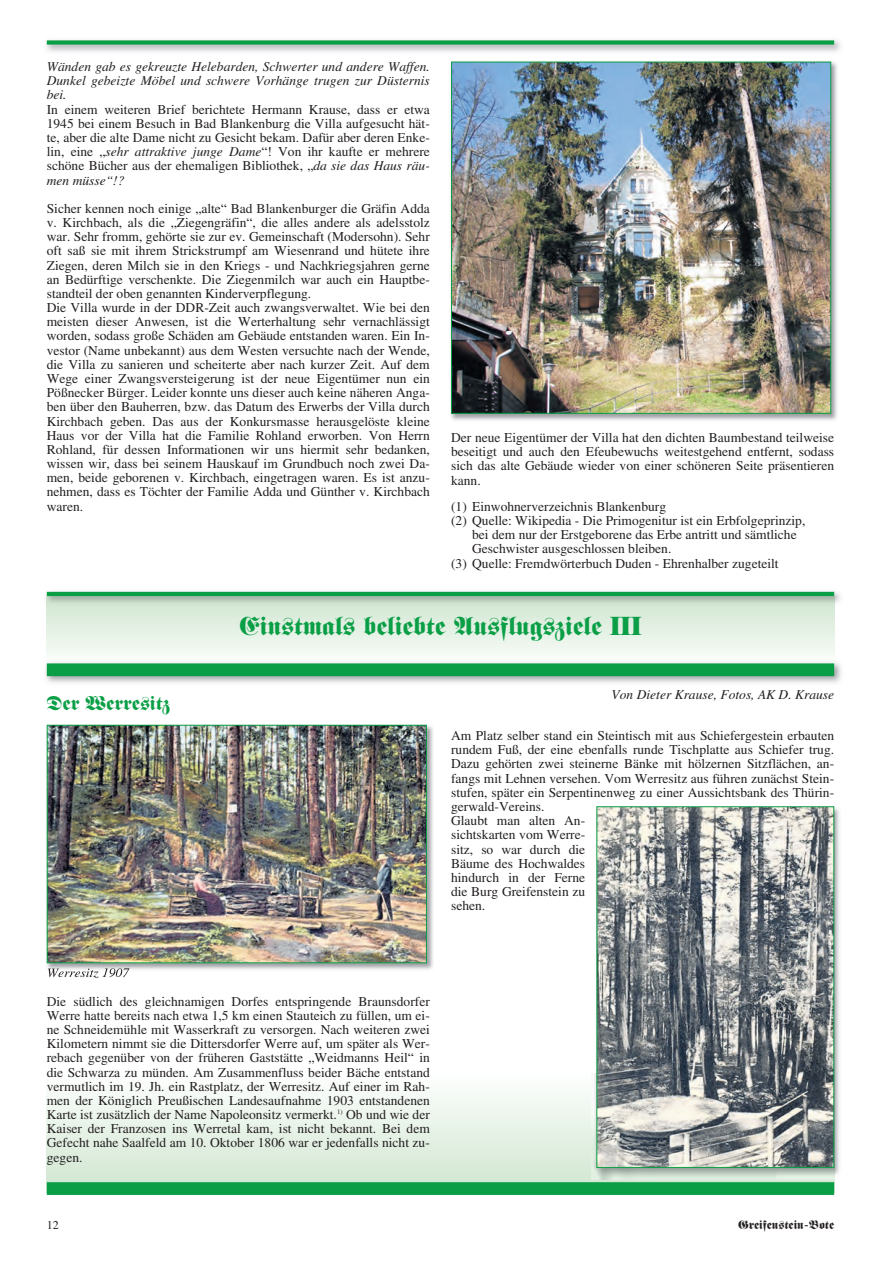
<style>
.page{position:relative;width:881px;height:1263px;background:#fff}
.page>*{position:absolute;margin:0;border:0;box-sizing:border-box;transform-origin:0 0}
.t1{font:25.5px "Fette Fraktur LT";color:#0a9f46}
.t2{font:19.5px "Fette Fraktur LT";color:#0a9f46}
.t3{font:13.5px/14.1px "Times LT";color:#231f20;text-align:justify}
.t4{font:italic 13.5px/14.2px "Times LT";color:#231f20;text-align:justify}
.t5{font:12px "Fette Fraktur LT";color:#231f20}
.t6{font:12px "Times LT";color:#231f20}
.s1{font-style:italic}
.s2{font-family:"Times LT";font-weight:800}
</style>
<div class="page">
<svg style="left:47px;top:1097px;width:786px;height:85px"></svg>
<img style="left:591px;top:806px;width:249px;height:373px">
<img style="left:598px;top:808px;width:233px;height:358px">
<div style="left:596px;top:806px;width:237px;height:362px;border:1px solid #0a9f46"></div>
<svg style="left:47px;top:610px;width:786px;height:44px"></svg>
<img style="left:45px;top:662px;width:796px;height:21px">
<img style="left:47px;top:662px;width:786px;height:1px">
<div style="left:47px;top:663px;width:786px;height:13px;background:#0a9f46"></div>
<img style="left:46px;top:591px;width:794px;height:19px">
<img style="left:47px;top:596px;width:786px;height:14px">
<hr style="left:47px;top:592px;width:786px;height:4px;background:#0a9f46">
<div style="left:47px;top:1182px;width:786px;height:13px;background:#0a9f46"></div>
<img style="left:46px;top:40px;width:794px;height:12px">
<div style="left:47px;top:40px;width:786px;height:5px;background:#0a9f46"></div>
<img style="left:46px;top:724px;width:387px;height:250px">
<img style="left:48px;top:968px;width:45px;height:6px">
<img style="left:49px;top:727px;width:375px;height:234px">
<div style="left:47px;top:725px;width:379px;height:238px;border:1px solid #0a9f46"></div>
<img style="left:450px;top:61px;width:387px;height:360px">
<img style="left:453px;top:64px;width:375px;height:348px">
<div style="left:451px;top:62px;width:379px;height:352px;border:1px solid #0a9f46"></div>
<p class="t4" style="left:47px;top:59px;width:384px">Wänden gab es gekreuzte Helebarden, Schwerter und andere Waffen.<br>Dunkel gebeizte Möbel und schwere Vorhänge trugen zur Düsternis bei.</p>
<p class="t3" style="left:47px;top:102px;width:384px">In einem weiteren Brief berichtete Hermann Krause, dass er etwa 1945 bei einem Besuch in Bad Blankenburg die Villa aufgesucht hät&shy;te, aber die alte Dame nicht zu Gesicht bekam. Dafür aber deren Enke&shy;lin, eine „<span class="s1">sehr attraktive junge Dame</span>“! Von ihr kaufte er mehrere schöne Bücher aus der ehemaligen Bibliothek, „<span class="s1">da sie das Haus räu&shy;men müsse“!?</span></p>
<p class="t3" style="left:47px;top:201px;width:384px;text-align:left">Sicher kennen noch einige „alte“ Bad Blankenburger die Gräfin Adda v. Kirchbach, als die „Ziegengräfin“, die alles andere als adelsstolz war. Sehr fromm, gehörte sie zur ev. Gemeinschaft (Modersohn). Sehr oft saß sie mit ihrem Strickstrumpf am Wiesenrand und hütete ihre Ziegen, deren Milch sie in den Kriegs - und Nachkriegsjahren gerne an Bedürftige verschenkte. Die Ziegenmilch war auch ein Hauptbe&shy;standteil der oben genannten Kinderverpflegung.<br>Die Villa wurde in der DDR-Zeit auch zwangsverwaltet. Wie bei den meisten dieser Anwesen, ist die Werterhaltung sehr vernachlässigt worden, sodass große Schäden am Gebäude entstanden waren. Ein In&shy;vestor (Name unbekannt) aus dem Westen versuchte nach der Wende, die Villa zu sanieren und scheiterte aber nach kurzer Zeit. Auf dem Wege einer Zwangsversteigerung ist der neue Eigentümer nun ein Pößnecker Bürger. Leider konnte uns dieser auch keine näheren Anga&shy;ben über den Bauherren, bzw. das Datum des Erwerbs der Villa durch Kirchbach geben. Das aus der Konkursmasse herausgelöste kleine Haus vor der Villa hat die Familie Rohland erworben. Von Herrn Rohland, für dessen Informationen wir uns hiermit sehr bedanken, wissen wir, dass bei seinem Hauskauf im Grundbuch noch zwei Da&shy;men, beide geborenen v. Kirchbach, eingetragen waren. Es ist anzu&shy;nehmen, dass es Töchter der Familie Adda und Günther v. Kirchbach waren.</p>
<p class="t3" style="left:451px;top:430px;width:384px">Der neue Eigentümer der Villa hat den dichten Baumbestand teilweise beseitigt und auch den Efeubewuchs weitestgehend entfernt, sodass sich das alte Gebäude wieder von einer schöneren Seite präsentieren kann.</p>
<p class="t3" style="left:451px;top:499px;width:216px">(1) Einwohnerverzeichnis Blankenburg</p>
<p class="t3" style="left:451px;top:513px;width:355px">(2) Quelle: Wikipedia - Die Primogenitur ist ein Erbfolgeprinzip,</p>
<p class="t3" style="left:472px;top:527px;width:326px">bei dem nur der Erstgeborene das Erbe antritt und sämtliche</p>
<p class="t3" style="left:472px;top:542px;width:201px">Geschwister ausgeschlossen bleiben.</p>
<p class="t3" style="left:451px;top:556px;width:329px">(3) Quelle: Fremdwörterbuch Duden - Ehrenhalber zugeteilt</p>
<h2 class="t2" style="left:47px;top:696px;width:125px">Der Werresitz</h2>
<h1 class="t1" style="left:239px;top:617px;width:403px">Einstmals beliebte Ausflugsziele <span class="s2">III</span></h1>
<p class="t4" style="left:611px;top:687px;width:224px">Von Dieter Krause, Fotos, AK D. Krause</p>
<p class="t3" style="left:451px;top:728px;width:384px;text-align:left">Am Platz selber stand ein Steintisch mit aus Schiefergestein erbauten rundem Fuß, der eine ebenfalls runde Tischplatte aus Schiefer trug.<br>Dazu gehörten zwei steinerne Bänke mit hölzernen Sitzflächen, an&shy;fangs mit Lehnen versehen. Vom Werresitz aus führen zunächst Stein&shy;stufen, später ein Serpentinenweg zu einer Aussichtsbank des Thürin&shy;gerwald-Vereins.<br>Glaubt man alten An-<br>sichtskarten vom Werre-<br>sitz, so war durch die<br>Bäume des Hochwaldes<br>hindurch in der Ferne<br>die Burg Greifenstein zu<br>sehen.</p>
<p class="t4" style="left:47px;top:965px;width:84px">Werresitz 1907</p>
<p class="t3" style="left:47px;top:994px;width:384px">Die südlich des gleichnamigen Dorfes entspringende Braunsdorfer Werre hatte bereits nach etwa 1,5 km einen Stauteich zu füllen, um ei&shy;ne Schneidemühle mit Wasserkraft zu versorgen. Nach weiteren zwei Kilometern nimmt sie die Dittersdorfer Werre auf, um später als Wer&shy;rebach gegenüber von der früheren Gaststätte „Weidmanns Heil“ in die Schwarza zu münden. Am Zusammenfluss beider Bäche entstand vermutlich im 19. Jh. ein Rastplatz, der Werresitz. Auf einer im Rah&shy;men der Königlich Preußischen Landesaufnahme 1903 entstandenen Karte ist zusätzlich der Name Napoleonsitz vermerkt.<sup>1)</sup> Ob und wie der Kaiser der Franzosen ins Werretal kam, ist nicht bekannt. Bei dem Gefecht nahe Saalfeld am 10. Oktober 1806 war er jedenfalls nicht zu&shy;gegen.</p>
<p class="t6" style="left:47px;top:1218px;width:13px">12</p>
<p class="t5" style="left:737px;top:1220px;width:97px">Greifenstein-Bote</p>
</div>
